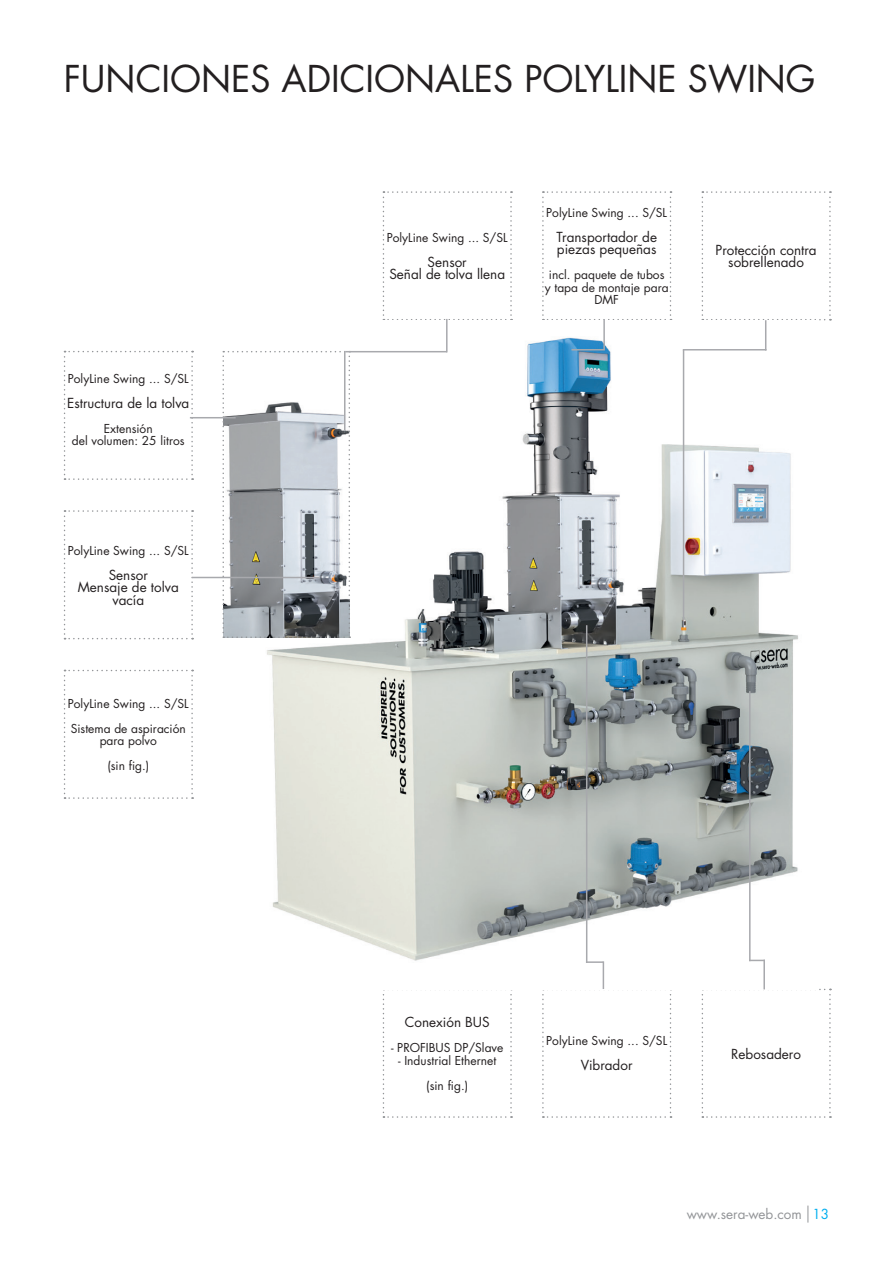
<style>
.page{position:relative;width:893px;height:1263px;background:#fff}
.page>*{position:absolute;margin:0;border:0;box-sizing:border-box;transform-origin:0 0}
.t1{font:36px "Futura";color:#231f20}
.t2{font:13.5px/12.5px "Futura";color:#231f20;text-align:center}
.t3{font:13.5px "Futura";color:#939598}
.t4{font:12px/12.5px "Futura";color:#231f20;text-align:center}
.s1{color:#00aeef}
</style>
<div class="page">
<svg style="left:807px;top:1205px;width:1px;height:17px"></svg>
<svg style="left:542px;top:191px;width:129px;height:129px"></svg>
<svg style="left:702px;top:191px;width:129px;height:129px"></svg>
<svg style="left:64px;top:510px;width:129px;height:129px"></svg>
<svg style="left:64px;top:670px;width:129px;height:129px"></svg>
<svg style="left:383px;top:191px;width:129px;height:129px"></svg>
<svg style="left:64px;top:351px;width:129px;height:129px"></svg>
<svg style="left:383px;top:990px;width:129px;height:128px"></svg>
<svg style="left:702px;top:989px;width:129px;height:129px"></svg>
<img style="left:267px;top:321px;width:532px;height:641px">
<hr style="left:603px;top:319px;width:2px;height:30px;background:#a8a9ad">
<hr style="left:683px;top:350px;width:1px;height:270px;background:#a8a9ad">
<hr style="left:683px;top:349px;width:83px;height:1px;background:#a8a9ad">
<hr style="left:765px;top:320px;width:1px;height:30px;background:#a8a9ad">
<hr style="left:763px;top:960px;width:2px;height:29px;background:#a8a9ad">
<svg style="left:751px;top:960px;width:12px;height:1px"></svg>
<hr style="left:749px;top:691px;width:2px;height:270px;background:#a8a9ad">
<hr style="left:586px;top:625px;width:1px;height:338px;background:#a8a9ad">
<svg style="left:542px;top:961px;width:129px;height:157px"></svg>
<hr style="left:571px;top:349px;width:34px;height:1px;background:#a8a9ad">
<svg style="left:222px;top:351px;width:128px;height:287px"></svg>
<hr style="left:192px;top:577px;width:128px;height:1px;background:#a8a9ad">
<hr style="left:190px;top:417px;width:46px;height:1px;background:#a8a9ad">
<hr style="left:446px;top:319px;width:2px;height:33px;background:#a8a9ad">
<hr style="left:345px;top:351px;width:102px;height:1px;background:#a8a9ad">
<hr style="left:344px;top:351px;width:1px;height:79px;background:#a8a9ad">
<h1 class="t1" style="left:64px;top:54px;width:753px">FUNCIONES ADICIONALES POLYLINE SWING</h1>
<p class="t4" style="left:68px;top:372px;width:122px">PolyLine Swing ... S/SL</p>
<p class="t2" style="left:67px;top:396px;width:124px">Estructura de la tolva</p>
<p class="t4" style="left:72px;top:422px;width:114px">Extensión<br>del volumen: 25 litros</p>
<p class="t4" style="left:68px;top:544px;width:122px">PolyLine Swing ... S/SL</p>
<p class="t2" style="left:78px;top:568px;width:102px">Sensor<br>Mensaje de tolva vacía</p>
<p class="t4" style="left:68px;top:691px;width:122px;line-height:25px;text-align:left">PolyLine Swing ... S/SL<br>Sistema de aspiración</p>
<p class="t4" style="left:100px;top:728px;width:59px;line-height:25px">para polvo (sin fig.)</p>
<p class="t4" style="left:387px;top:231px;width:122px">PolyLine Swing ... S/SL</p>
<p class="t2" style="left:389px;top:255px;width:117px">Sensor<br>Señal de tolva llena</p>
<p class="t4" style="left:546px;top:206px;width:122px">PolyLine Swing ... S/SL</p>
<p class="t2" style="left:556px;top:230px;width:102px;text-align:left">Transportador de piezas pequeñas</p>
<p class="t4" style="left:545px;top:269px;width:125px">incl. paquete de tubos y tapa de montaje para<br>DMF</p>
<p class="t2" style="left:716px;top:244px;width:103px">Protección contra sobrellenado</p>
<p class="t2" style="left:405px;top:1016px;width:86px">Conexión BUS</p>
<p class="t4" style="left:391px;top:1041px;width:114px">- PROFIBUS DP/Slave</p>
<p class="t4" style="left:398px;top:1048px;width:100px;line-height:25px">- Industrial Ethernet (sin fig.)</p>
<p class="t4" style="left:546px;top:1035px;width:122px">PolyLine Swing ... S/SL</p>
<p class="t2" style="left:581px;top:1059px;width:53px">Vibrador</p>
<p class="t2" style="left:731px;top:1047px;width:71px">Rebosadero</p>
<p class="t3" style="left:687px;top:1205px;width:144px">www.sera-web.com <span class="s1">13</span></p>
</div>
